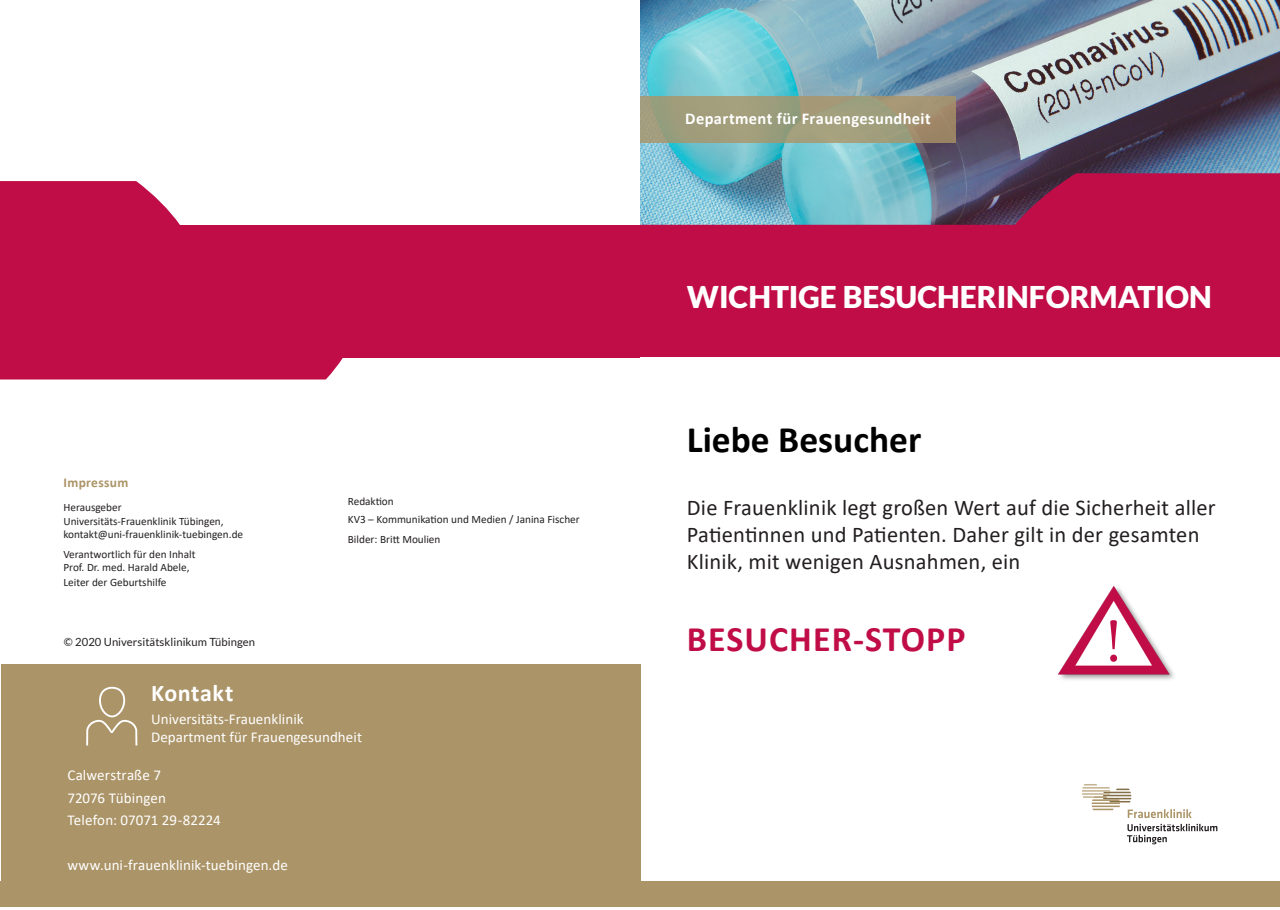
<style>
.page{position:relative;width:1280px;height:910px;background:#fff}
.page>*{position:absolute;margin:0;border:0;box-sizing:border-box;transform-origin:0 0}
.t1{font:61.5px "Minion Pro";color:#c00d47}
.t2{font:700 37.5px "Calibri";color:#000}
.t3{font:700 36px "Calibri";letter-spacing:.03em;color:#c00d47}
.t4{font:900 30px "Lato";color:#fff}
.Content_-_HL_klein{font:700 24px "Calibri";letter-spacing:.02em;color:#fff}
.t5{font:22.5px/27px "Calibri";letter-spacing:.01em;color:#231f20}
.t6{font:700 16.5px "Calibri";letter-spacing:.02em;color:#fff}
.Content_-_Subline{font:15px "Calibri";letter-spacing:.005em;color:#fff}
.Content_-_Copy{font:15px/18px "Calibri";letter-spacing:.005em;color:#fff}
.Kompakt_-_HL{font:700 13.5px "Calibri";letter-spacing:.025em;color:#ab9467}
.Kompakt_-_Copy{font:11.25px/13.5px "Calibri";color:#231f20}
.Kompakt_-_Subline{font:11.25px "Calibri";color:#231f20}
.Kompakt_-_Copy-2{font:11.25px "Lato";letter-spacing:.005em;color:#231f20}
</style>
<div class="page">
<img style="left:640px;top:0;width:640px;height:173px">
<svg style="left:640px;top:173px;width:640px;height:184px;background:#b12659"></svg>
<svg style="left:640px;top:96px;width:315px;height:46px;background:#9f9b79"></svg>
<div style="left:0;top:225px;width:640px;height:132px;background:#c00d47"></div>
<svg style="left:0;top:181px;width:569px;height:198px"></svg>
<div style="left:0;top:881px;width:1280px;height:26px;background:#ab9467"></div>
<img style="left:1058px;top:586px;width:116px;height:94px">
<div style="left:1px;top:664px;width:639px;height:237px;background:#ab9467"></div>
<svg style="left:86px;top:686px;width:52px;height:60px"></svg>
<svg style="left:1082px;top:784px;width:110px;height:34px"></svg>
<svg style="left:1127px;top:824px;width:90px;height:20px"></svg>
<p class="t6" style="left:685px;top:107px;width:247px">Department für Frauengesundheit</p>
<p class="t4" style="left:687px;top:279px;width:526px">WICHTIGE BESUCHERINFORMATION</p>
<p class="Kompakt_-_HL" style="left:63px;top:473px;width:66px">Impressum</p>
<p class="Kompakt_-_Subline" style="left:63px;top:500px;width:60px">Herausgeber</p>
<p class="Kompakt_-_Copy" style="left:63px;top:514px;width:181px">Universitäts-Frauenklinik Tübingen, kontakt@uni-frauenklinik-tuebingen.de</p>
<p class="Kompakt_-_Subline" style="left:63px;top:546px;width:134px">Verantwortlich für den Inhalt</p>
<p class="Kompakt_-_Copy" style="left:63px;top:560px;width:128px;line-height:15px">Prof. Dr. med. Harald Abele,<br>Leiter der Geburtshilfe</p>
<p class="Kompakt_-_Copy" style="left:348px;top:494px;width:47px">Redaktion</p>
<p class="Kompakt_-_Copy" style="left:348px;top:512px;width:233px">KV3 – Kommunikation und Medien / Janina Fischer</p>
<p class="Kompakt_-_Subline" style="left:348px;top:531px;width:94px">Bilder: Britt Moulien</p>
<p class="t2" style="left:687px;top:413px;width:236px">Liebe Besucher</p>
<p class="t5" style="left:687px;top:494px;width:530px">Die Frauenklinik legt großen Wert auf die Sicherheit aller<br>Patientinnen und Patienten. Daher gilt in der gesamten<br>Klinik, mit wenigen Ausnahmen, ein</p>
<p class="Kompakt_-_Copy-2" style="left:64px;top:636px;width:193px">© 2020 Universitätsklinikum Tübingen</p>
<p class="t3" style="left:687px;top:614px;width:280px">BESUCHER-STOPP</p>
<p class="Content_-_HL_klein" style="left:151px;top:676px;width:84px">Kontakt</p>
<p class="Content_-_Copy" style="left:151px;top:710px;width:212px">Universitäts-Frauenklinik<br>Department für Frauengesundheit</p>
<p class="Content_-_Subline" style="left:67px;top:765px;width:95px">Calwerstraße 7</p>
<p class="Content_-_Subline" style="left:67px;top:787px;width:100px">72076 Tübingen</p>
<p class="Content_-_Subline" style="left:67px;top:810px;width:155px">Telefon: 07071 29-82224</p>
<p class="Content_-_Subline" style="left:67px;top:855px;width:222px">www.uni-frauenklinik-tuebingen.de</p>
<p class="t1" style="left:1105px;top:600px;width:18px">!</p>
</div>
